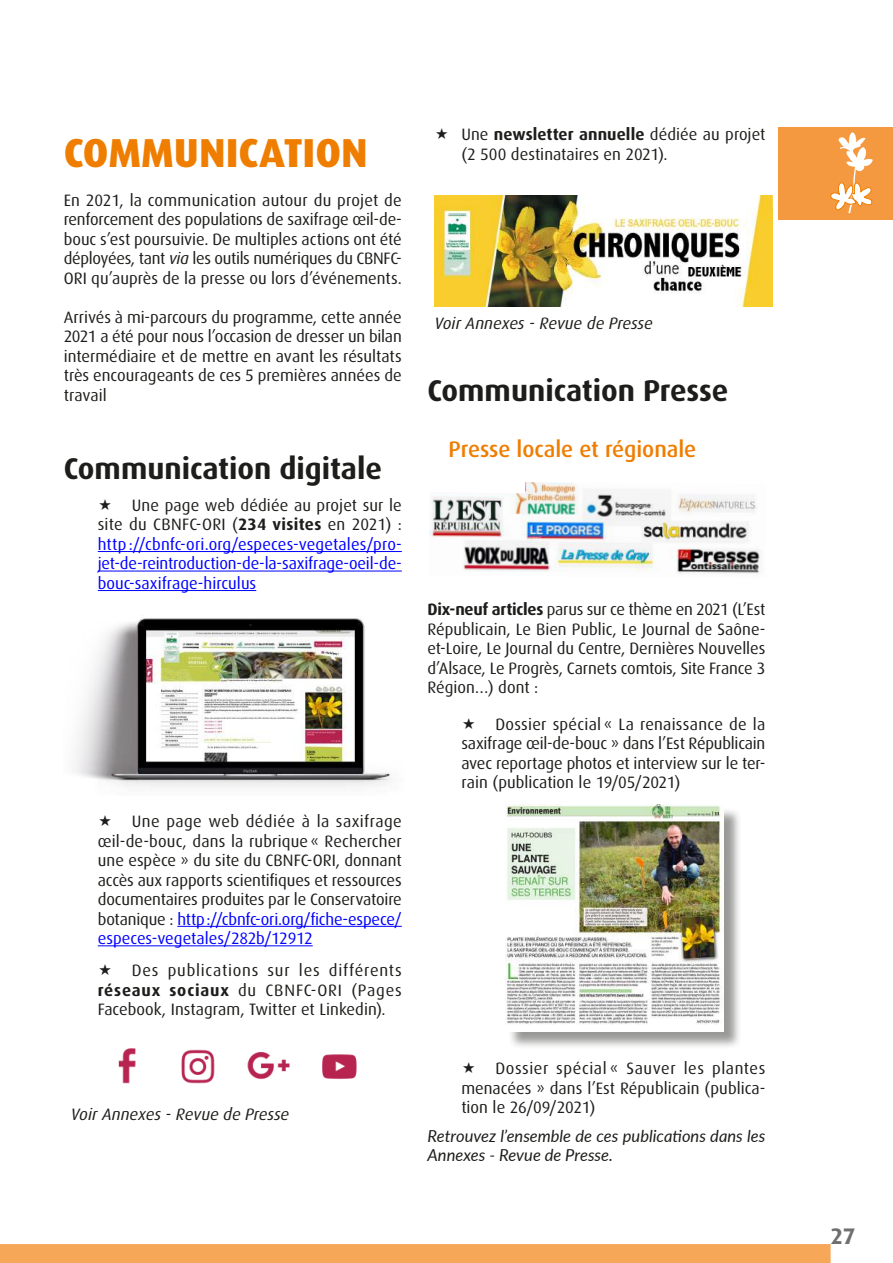
<style>
.page{position:relative;width:893px;height:1263px;background:#fff}
.page>*{position:absolute;margin:0;border:0;box-sizing:border-box;transform-origin:0 0}
.t1{font:800 40.5px "Dax OT";color:#ef7d00}
.t2{font:700 30px "Dax OT";color:#1d1d1b}
.t3{font:500 22.5px "Dax OT";letter-spacing:-.005em;color:#ef7d00}
.t4{font:700 22.5px "Dax OT";color:#706f6f}
.t5{font:16.5px/19.5px "Dax OT";color:#1d1d1b;text-align:justify}
.t6{font:16.5px/19.5px "Dax OT";letter-spacing:-.005em;color:#00f;text-align:justify}
.t7{font:italic 16.5px/19.5px "Lato";color:#1d1d1b}
.t8{font:italic 16.5px "Dax OT";letter-spacing:-.005em;color:#1d1d1b}
.s1{font-style:italic}
.s2{color:#1d1d1b}
.s3{font-weight:700;color:#1d1d1b}
.s4{color:#00f}
.s5{font-weight:700}
</style>
<div class="page">
<div style="left:0;top:1244px;width:831px;height:19px;background:#f6a758"></div>
<div style="left:778px;top:128px;width:115px;height:92px;background:#f4993f"></div>
<svg style="left:830px;top:132px;width:43px;height:81px"></svg>
<hr style="left:98px;top:551px;width:304px;height:1px;background:#00f">
<hr style="left:98px;top:571px;width:304px;height:1px;background:#00f">
<hr style="left:98px;top:590px;width:158px;height:1px;background:#00f">
<hr style="left:177px;top:926px;width:225px;height:1px;background:#00f">
<hr style="left:98px;top:945px;width:215px;height:1px;background:#00f">
<img style="left:75px;top:615px;width:317px;height:172px">
<img style="left:118px;top:1048px;width:239px;height:36px">
<img style="left:434px;top:196px;width:338px;height:111px">
<img style="left:429px;top:482px;width:332px;height:92px">
<div style="left:508px;top:807px;width:234px;height:242px;background:#1d1d1b;opacity:.45"></div>
<img style="left:505px;top:805px;width:219px;height:226px">
<h1 class="t1" style="left:64px;top:129px;width:305px">COMMUNICATION</h1>
<p class="t5" style="left:64px;top:190px;width:340px">En 2021, la communication autour du projet de renforcement des populations de saxifrage œil-de&shy;bouc s’est poursuivie. De multiples actions ont été déployées, tant <span class="s1">via</span> les outils numériques du CBNFC-ORI qu’auprès de la presse ou lors d’événements.</p>
<p class="t5" style="left:64px;top:307px;width:340px">Arrivés à mi-parcours du programme, cette année 2021 a été pour nous l’occasion de dresser un bilan intermédiaire et de mettre en avant les résultats très encourageants de ces 5 premières années de travail</p>
<h2 class="t2" style="left:64px;top:451px;width:320px">Communication digitale</h2>
<p class="t6" style="left:98px;top:496px;width:306px;text-indent:34px"><span class="s2">Une page web dédiée au projet sur le site du CBNFC-ORI (</span><span class="s3">234 visites</span> <span class="s2">en 2021) : </span>http ://cbnfc-ori.org/especes-vegetales/pro&shy;jet-de-reintroduction-de-la-saxifrage-oeil-de&shy;bouc-saxifrage-hirculus</p>
<p class="t5" style="left:98px;top:812px;width:306px;text-indent:34px">Une page web dédiée à la saxifrage œil-de-bouc, dans la rubrique « Rechercher une espèce » du site du CBNFC-ORI, donnant accès aux rapports scientifiques et ressources documentaires produites par le Conservatoire botanique : <span class="s4">http://cbnfc-ori.org/fiche-espece/ especes-vegetales/282b/12912</span></p>
<p class="t5" style="left:98px;top:961px;width:306px;text-indent:34px">Des publications sur les différents <span class="s5">réseaux sociaux</span> du CBNFC-ORI (Pages Facebook, Instagram, Twitter et Linkedin).</p>
<p class="t8" style="left:71px;top:1105px;width:220px">Voir Annexes - Revue de Presse</p>
<p class="t5" style="left:461px;top:125px;width:306px">Une <span class="s5">newsletter annuelle</span> dédiée au projet (2 500 destinataires en 2021).</p>
<p class="t8" style="left:434px;top:314px;width:220px">Voir Annexes - Revue de Presse</p>
<h2 class="t2" style="left:427px;top:373px;width:302px">Communication Presse</h2>
<h3 class="t3" style="left:449px;top:437px;width:249px">Presse locale et régionale</h3>
<p class="t5" style="left:427px;top:600px;width:340px"><span class="s5">Dix-neuf articles</span> parus sur ce thème en 2021 (L’Est Républicain, Le Bien Public, Le Journal de Saône&shy;et-Loire, Le Journal du Centre, Dernières Nouvelles d’Alsace, Le Progrès, Carnets comtois, Site France 3<br>Région…) dont :</p>
<p class="t5" style="left:461px;top:714px;width:306px;text-indent:34px">Dossier spécial « La renaissance de la saxifrage œil-de-bouc » dans l’Est Républicain avec reportage photos et interview sur le ter&shy;rain (publication le 19/05/2021)</p>
<p class="t5" style="left:461px;top:1059px;width:306px;text-indent:34px">Dossier spécial « Sauver les plantes menacées » dans l’Est Républicain (publica&shy;tion le 26/09/2021)</p>
<p class="t7" style="left:427px;top:1125px;width:340px">Retrouvez l’ensemble de ces publications dans les<br>Annexes - Revue de Presse.</p>
<h3 class="t4" style="left:831px;top:1223px;width:26px">27</h3>
</div>
